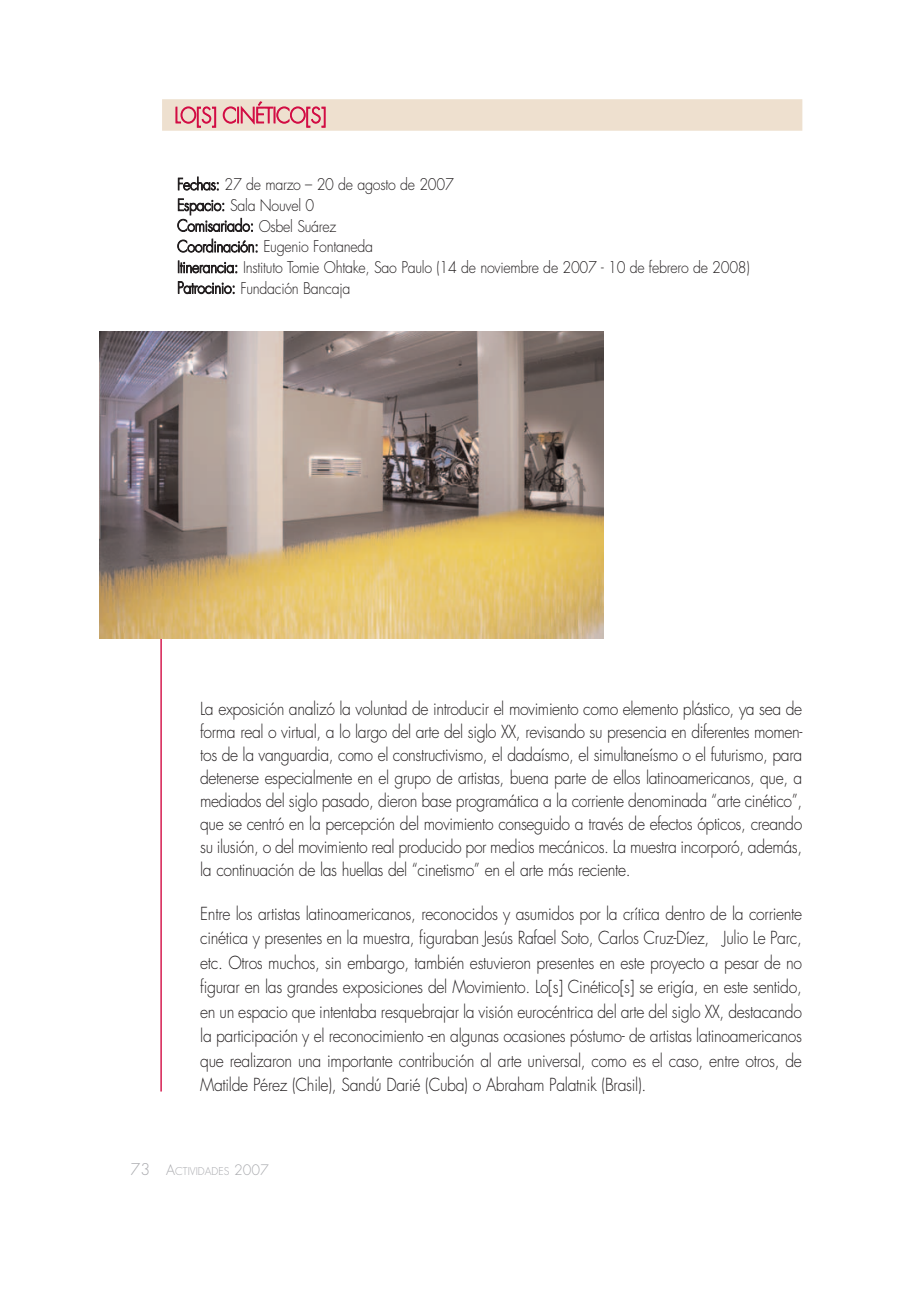
<style>
.page{position:relative;width:918px;height:1290px;background:#fff}
.page>*{position:absolute;margin:0;border:0;box-sizing:border-box;transform-origin:0 0}
.t1{font:300 21px "Futura";letter-spacing:-.02em;color:#d20d44;scale:.9 1}
.t2{font:300 17.5px/22.9px "Futura";letter-spacing:-.02em;color:#231f20;text-align:justify;scale:.9 1}
.t3{font:300 15.75px/20.7px "Futura";letter-spacing:-.02em;color:#231f20;scale:.9 1}
.t4{font:300 10.5px "Futura";color:#a8a9ad}
.s1{font-size:15.75px}
.s2{font-size:14px}
</style>
<div class="page">
<hr style="left:160px;top:526px;width:2px;height:565px;background:#d20d44">
<div style="left:162px;top:99px;width:640px;height:32px;background:#eee0cf"></div>
<img style="left:99px;top:331px;width:504px;height:307px">
<p class="t1" style="left:174px;top:106px;width:170px">LO[S] CINÉTICO[S]</p>
<p class="t3" style="left:177px;top:175px;width:638px">Fechas: 27 de marzo – 20 de agosto de 2007<br>Espacio: Sala Nouvel 0<br>Comisariado: Osbel Suárez<br>Coordinación: Eugenio Fontaneda<br>Itinerancia: Instituto Tomie Ohtake, Sao Paulo (14 de noviembre de 2007 - 10 de febrero de 2008)<br>Patrocinio: Fundación Bancaja</p>
<p class="t2" style="left:200px;top:698px;width:670px">La exposición analizó la voluntad de introducir el movimiento como elemento plástico, ya sea de forma real o virtual, a lo largo del arte del siglo XX, revisando su presencia en diferentes momen&shy;tos de la vanguardia, como el constructivismo, el dadaísmo, el simultaneísmo o el futurismo, para detenerse especialmente en el grupo de artistas, buena parte de ellos latinoamericanos, que, a mediados del siglo pasado, dieron base programática a la corriente denominada “arte cinético”, que se centró en la percepción del movimiento conseguido a través de efectos ópticos, creando su ilusión, o del movimiento real producido por medios mecánicos. La muestra incorporó, además, la continuación de las huellas del “cinetismo” en el arte más reciente.</p>
<p class="t2" style="left:200px;top:902px;width:670px;line-height:24.5px">Entre los artistas latinoamericanos, reconocidos y asumidos por la crítica dentro de la corriente cinética y presentes en la muestra, figuraban Jesús Rafael Soto, Carlos Cruz-Díez, Julio Le Parc, etc. Otros muchos, sin embargo, también estuvieron presentes en este proyecto a pesar de no figurar en las grandes exposiciones del Movimiento. Lo[s] Cinético[s] se erigía, en este sentido, en un espacio que intentaba resquebrajar la visión eurocéntrica del arte del siglo XX, destacando la participación y el reconocimiento -en algunas ocasiones póstumo- de artistas latinoamericanos que realizaron una importante contribución al arte universal, como es el caso, entre otros, de Matilde Pérez (Chile), Sandú Darié (Cuba) o Abraham Palatnik (Brasil).</p>
<p class="t4" style="left:131px;top:1166px;width:140px"><span class="s1">73</span> <span class="s2">A</span>CTIVIDADES <span class="s2">2007</span></p>
</div>
